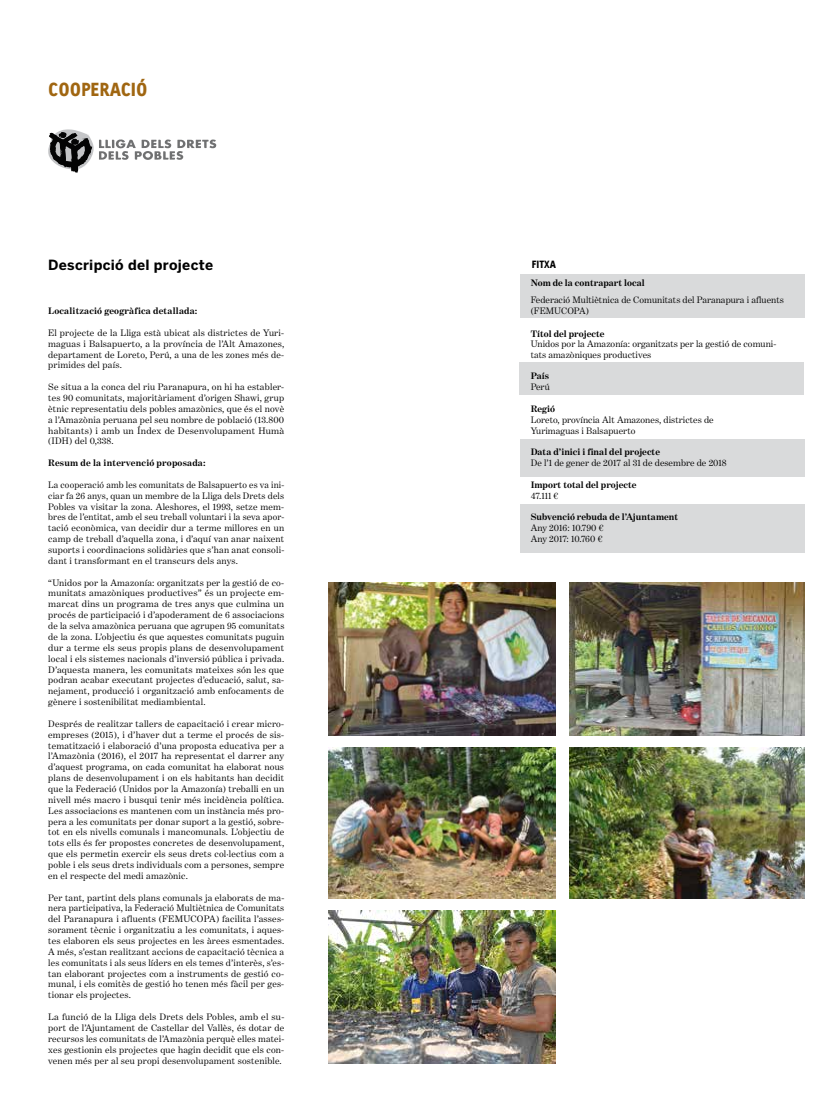
<style>
.page{position:relative;width:820px;height:1106px;background:#fff}
.page>*{position:absolute;margin:0;border:0;box-sizing:border-box;transform-origin:0 0}
.t1{font:900 18px "Linotype Tetria";color:#a06611}
.t2{font:700 14px "Benton Sans";letter-spacing:.02em;color:#000}
.t3{font:900 10px "Linotype Tetria";color:#000}
.t4{font:9.5px/10.9px "Benton Modern One";letter-spacing:.02em;color:#000;text-align:justify}
.t5{font:700 9.5px "Benton Modern One";letter-spacing:.005em;color:#000}
</style>
<div class="page">
<svg style="left:48px;top:129px;width:168px;height:44px"></svg>
<div style="left:520px;top:274px;width:284px;height:44px;background:#d9dadb"></div>
<div style="left:519px;top:363px;width:284px;height:32px;background:#d9dadb"></div>
<div style="left:520px;top:439px;width:284px;height:38px;background:#d9dadb"></div>
<div style="left:520px;top:504px;width:284px;height:49px;background:#d9dadb"></div>
<img style="left:329px;top:582px;width:226px;height:153px">
<img style="left:329px;top:747px;width:226px;height:151px">
<img style="left:328px;top:910px;width:227px;height:153px">
<img style="left:569px;top:582px;width:235px;height:153px">
<img style="left:569px;top:747px;width:235px;height:151px">
<h1 class="t1" style="left:48px;top:78px;width:100px">COOPERACIÓ</h1>
<h2 class="t2" style="left:48px;top:257px;width:166px">Descripció del projecte</h2>
<p class="t3" style="left:531px;top:257px;width:26px">FITXA</p>
<p class="t5" style="left:48px;top:305px;width:151px">Localització geogràfica detallada:</p>
<p class="t4" style="left:48px;top:327px;width:237px">El projecte de la Lliga està ubicat als districtes de Yuri&shy;maguas i Balsapuerto, a la província de l’Alt Amazones, departament de Loreto, Perú, a una de les zones més de&shy;primides del país.</p>
<p class="t4" style="left:48px;top:381px;width:237px">Se situa a la conca del riu Paranapura, on hi ha establer&shy;tes 90 comunitats, majoritàriament d’origen Shawi, grup ètnic representatiu dels pobles amazònics, que és el novè a l’Amazònia peruana pel seu nombre de població (13.800 habitants) i amb un Índex de Desenvolupament Humà (IDH) del 0,338.</p>
<p class="t5" style="left:48px;top:457px;width:159px">Resum de la intervenció proposada:</p>
<p class="t4" style="left:48px;top:479px;width:237px">La cooperació amb les comunitats de Balsapuerto es va ini&shy;ciar fa 26 anys, quan un membre de la Lliga dels Drets dels Pobles va visitar la zona. Aleshores, el 1993, setze mem&shy;bres de l’entitat, amb el seu treball voluntari i la seva apor&shy;tació econòmica, van decidir dur a terme millores en un camp de treball d’aquella zona, i d’aquí van anar naixent suports i coordinacions solidàries que s’han anat consoli&shy;dant i transformant en el transcurs dels anys.</p>
<p class="t4" style="left:48px;top:577px;width:237px">“Unidos por la Amazonía: organitzats per la gestió de co&shy;munitats amazòniques productives” és un projecte em&shy;marcat dins un programa de tres anys que culmina un procés de participació i d’apoderament de 6 associacions de la selva amazònica peruana que agrupen 95 comunitats de la zona. L’objectiu és que aquestes comunitats puguin dur a terme els seus propis plans de desenvolupament local i els sistemes nacionals d’inversió pública i privada.<br>D’aquesta manera, les comunitats mateixes són les que podran acabar executant projectes d’educació, salut, sa&shy;nejament, producció i organització amb enfocaments de gènere i sostenibilitat mediambiental.</p>
<p class="t4" style="left:48px;top:718px;width:237px">Després de realitzar tallers de capacitació i crear micro&shy;empreses (2015), i d’haver dut a terme el procés de sis&shy;tematització i elaboració d’una proposta educativa per a l’Amazònia (2016), el 2017 ha representat el darrer any d’aquest programa, on cada comunitat ha elaborat nous plans de desenvolupament i on els habitants han decidit que la Federació (Unidos por la Amazonía) treballi en un nivell més macro i busqui tenir més incidència política.<br>Les associacions es mantenen com un instància més pro&shy;pera a les comunitats per donar suport a la gestió, sobre&shy;tot en els nivells comunals i mancomunals. L’objectiu de tots ells és fer propostes concretes de desenvolupament, que els permetin exercir els seus drets col·lectius com a poble i els seus drets individuals com a persones, sempre en el respecte del medi amazònic.</p>
<p class="t4" style="left:48px;top:891px;width:237px">Per tant, partint dels plans comunals ja elaborats de ma&shy;nera participativa, la Federació Multiètnica de Comunitats del Paranapura i afluents (FEMUCOPA) facilita l’asses&shy;sorament tècnic i organitzatiu a les comunitats, i aques&shy;tes elaboren els seus projectes en les àrees esmentades.<br>A més, s’estan realitzant accions de capacitació tècnica a les comunitats i als seus líders en els temes d’interès, s’es&shy;tan elaborant projectes com a instruments de gestió co&shy;munal, i els comitès de gestió ho tenen més fàcil per ges&shy;tionar els projectes.</p>
<p class="t4" style="left:48px;top:1011px;width:237px">La funció de la Lliga dels Drets dels Pobles, amb el su&shy;port de l’Ajuntament de Castellar del Vallès, és dotar de recursos les comunitats de l’Amazònia perquè elles matei&shy;xes gestionin els projectes que hagin decidit que els con&shy;venen més per al seu propi desenvolupament sostenible.</p>
<p class="t5" style="left:530px;top:277px;width:115px">Nom de la contrapart local</p>
<p class="t4" style="left:530px;top:294px;width:255px">Federació Multiètnica de Comunitats del Paranapura i afluents (FEMUCOPA)</p>
<p class="t5" style="left:530px;top:328px;width:75px">Títol del projecte</p>
<p class="t4" style="left:530px;top:339px;width:247px;line-height:10.5px">Unidos por la Amazonía: organitzats per la gestió de comuni&shy;tats amazòniques productives</p>
<p class="t5" style="left:530px;top:370px;width:20px">País</p>
<p class="t4" style="left:530px;top:381px;width:21px">Perú</p>
<p class="t5" style="left:530px;top:403px;width:26px">Regió</p>
<p class="t4" style="left:530px;top:414px;width:184px">Loreto, província Alt Amazones, districtes de<br>Yurimaguas i Balsapuerto</p>
<p class="t5" style="left:530px;top:446px;width:131px">Data d’inici i final del projecte</p>
<p class="t4" style="left:530px;top:457px;width:197px">De l’1 de gener de 2017 al 31 de desembre de 2018</p>
<p class="t5" style="left:530px;top:479px;width:107px">Import total del projecte</p>
<p class="t4" style="left:530px;top:490px;width:29px">47.111 €</p>
<p class="t5" style="left:530px;top:512px;width:149px">Subvenció rebuda de l’Ajuntament</p>
<p class="t4" style="left:530px;top:522px;width:74px">Any 2016: 10.790 €<br>Any 2017: 10.760 €</p>
</div>
